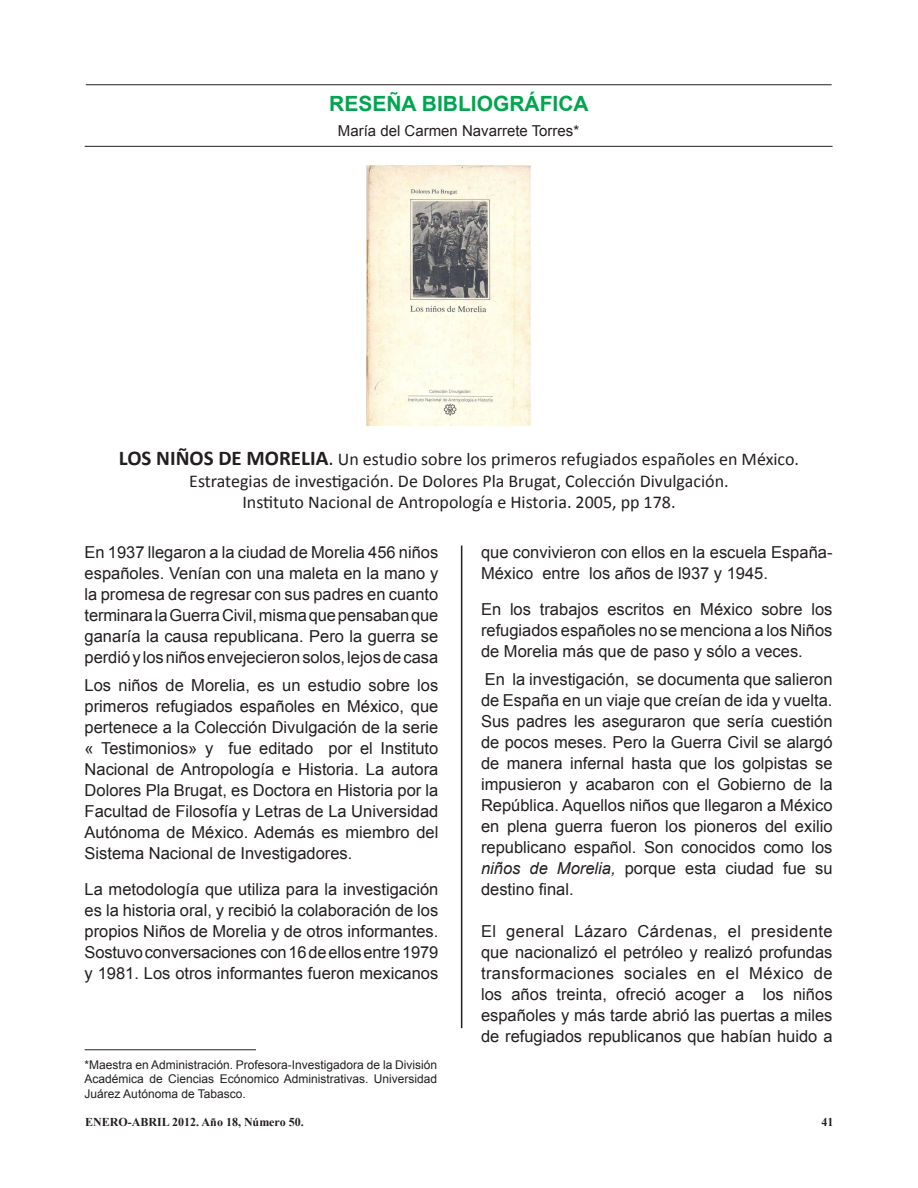
<style>
.page{position:relative;width:918px;height:1188px;background:#fff}
.page>*{position:absolute;margin:0;border:0;box-sizing:border-box;transform-origin:0 0}
.t1{font:700 21px "Arial";color:#00a54f}
.t2{font:18px "Calibri";color:#231f20}
.t3{font:16.5px/21px "Arial";color:#231f20;text-align:justify}
.t4{font:15px "Arial";color:#231f20}
.t5{font:12px/14.4px "Arial";color:#231f20;text-align:justify}
.t6{font:700 12px "Times New Roman";color:#231f20}
.s1{font-weight:700;font-size:21px}
.s2{font-size:21px}
.s3{font-style:italic}
</style>
<div class="page">
<hr style="left:85px;top:1049px;width:171px;height:1px;background:#231f20">
<hr style="left:461px;top:546px;width:1px;height:482px;background:#231f20">
<hr style="left:86px;top:84px;width:746px;height:1px;background:#231f20">
<hr style="left:85px;top:146px;width:748px;height:1px;background:#231f20">
<img style="left:367px;top:165px;width:163px;height:261px">
<p class="t1" style="left:329px;top:90px;width:261px">RESEÑA BIBLIOGRÁFICA</p>
<p class="t4" style="left:338px;top:121px;width:243px">María del Carmen Navarrete Torres*</p>
<p class="t2" style="left:119px;top:448px;width:682px"><span class="s1">LOS NIÑOS DE MORELIA</span><span class="s2">.</span> Un estudio sobre los primeros refugiados españoles en México.</p>
<p class="t2" style="left:189px;top:469px;width:541px">Estrategias de investigación. De Dolores Pla Brugat, Colección Divulgación.</p>
<p class="t2" style="left:242px;top:491px;width:435px">Instituto Nacional de Antropología e Historia. 2005, pp 178.</p>
<p class="t3" style="left:85px;top:541px;width:355px">En 1937 llegaron a la ciudad de Morelia 456 niños españoles. Venían con una maleta en la mano y la promesa de regresar con sus padres en cuanto terminara la Guerra Civil, misma que pensaban que ganaría la causa republicana. Pero la guerra se perdió y los niños envejecieron solos, lejos de casa</p>
<p class="t3" style="left:85px;top:675px;width:355px">Los niños de Morelia, es un estudio sobre los primeros refugiados españoles en México, que pertenece a la Colección Divulgación de la serie « Testimonios» y fue editado por el Instituto Nacional de Antropología e Historia. La autora Dolores Pla Brugat, es Doctora en Historia por la Facultad de Filosofía y Letras de La Universidad Autónoma de México. Además es miembro del Sistema Nacional de Investigadores.</p>
<p class="t3" style="left:85px;top:879px;width:355px">La metodología que utiliza para la investigación es la historia oral, y recibió la colaboración de los propios Niños de Morelia y de otros informantes.<br>Sostuvo conversaciones con 16 de ellos entre 1979 y 1981. Los otros informantes fueron mexicanos</p>
<p class="t5" style="left:85px;top:1058px;width:354px">*Maestra en Administración. Profesora-Investigadora de la División Académica de Ciencias Ecónomico Administrativas. Universidad Juárez Autónoma de Tabasco.</p>
<p class="t3" style="left:481px;top:541px;width:353px">que convivieron con ellos en la escuela España-<br>México entre los años de l937 y 1945.</p>
<p class="t3" style="left:481px;top:598px;width:353px">En los trabajos escritos en México sobre los refugiados españoles no se menciona a los Niños de Morelia más que de paso y sólo a veces.</p>
<p class="t3" style="left:481px;top:669px;width:353px">En la investigación, se documenta que salieron de España en un viaje que creían de ida y vuelta.<br>Sus padres les aseguraron que sería cuestión de pocos meses. Pero la Guerra Civil se alargó de manera infernal hasta que los golpistas se impusieron y acabaron con el Gobierno de la República. Aquellos niños que llegaron a México en plena guerra fueron los pioneros del exilio republicano español. Son conocidos como los <span class="s3">niños de Morelia,</span> porque esta ciudad fue su destino final.</p>
<p class="t3" style="left:481px;top:921px;width:353px">El general Lázaro Cárdenas, el presidente que nacionalizó el petróleo y realizó profundas transformaciones sociales en el México de los años treinta, ofreció acoger a los niños españoles y más tarde abrió las puertas a miles de refugiados republicanos que habían huido a</p>
<p class="t6" style="left:85px;top:1114px;width:220px">ENERO-ABRIL 2012. Año 18, Número 50.</p>
<p class="t6" style="left:821px;top:1114px;width:13px">41</p>
</div>
